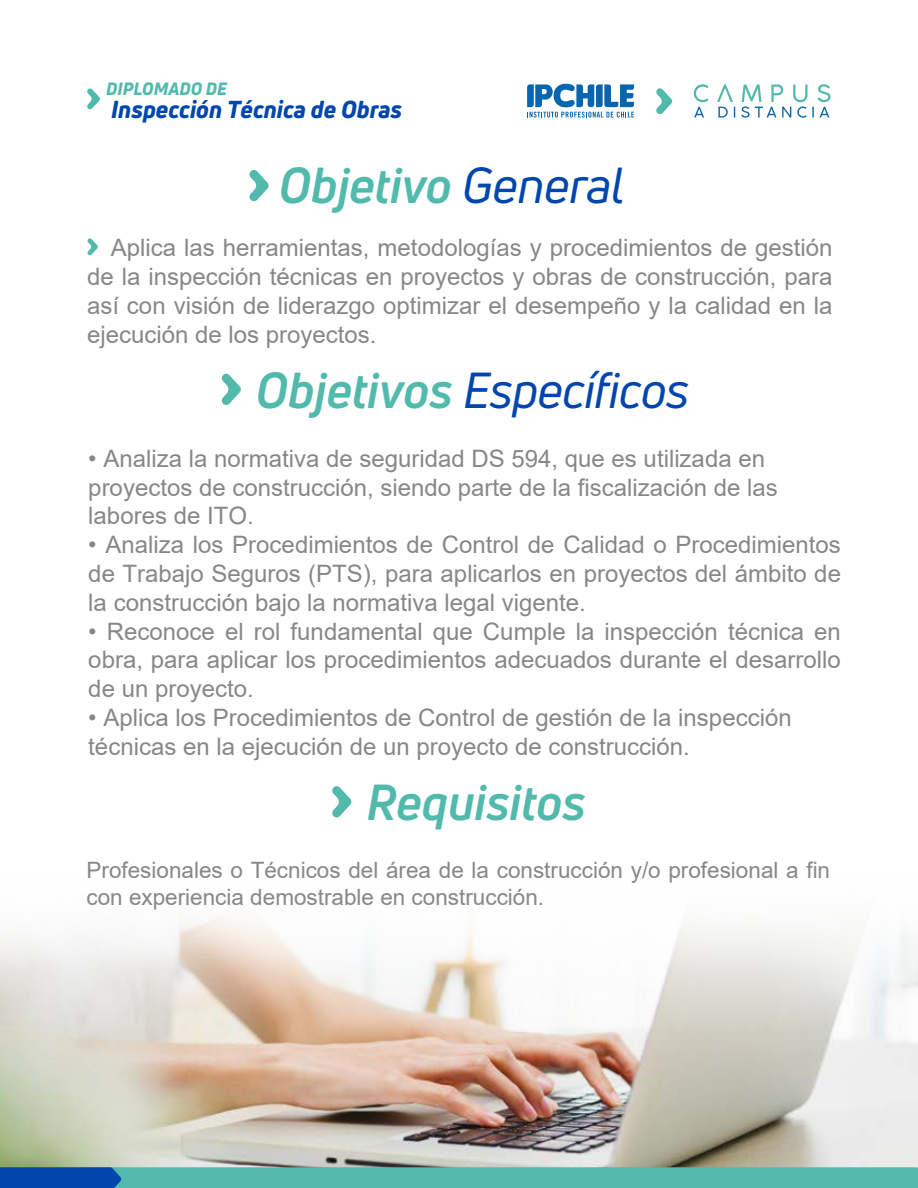
<style>
.page{position:relative;width:918px;height:1188px;background:#fff}
.page>*{position:absolute;margin:0;border:0;box-sizing:border-box;transform-origin:0 0}
.t1{font:italic 700 49.5px "Uni Neue";color:#51baad}
.t2{font:italic 49.5px "Uni Neue";letter-spacing:-.01em;color:#0046ad}
.t3{font:24px/28.8px "Arial";color:#878788;text-align:justify}
.t4{font:italic 800 24px "Uni Neue";color:#0046ad}
.t5{font:22.5px/27px "Arial";color:#878788}
.t6{font:italic 800 17.55px "Uni Neue";color:#51baad}
.s1{font-weight:400;color:#0046ad}
.s2{font-weight:700;color:#51baad}
</style>
<div class="page">
<img style="left:0;top:1059px;width:918px;height:108px">
<img style="left:0;top:918px;width:918px;height:141px">
<svg style="left:694px;top:84px;width:14px;height:34px"></svg>
<svg style="left:717px;top:85px;width:18px;height:33px"></svg>
<svg style="left:741px;top:84px;width:90px;height:34px"></svg>
<svg style="left:656px;top:88px;width:16px;height:27px"></svg>
<svg style="left:527px;top:84px;width:107px;height:34px"></svg>
<svg style="left:87px;top:238px;width:11px;height:18px"></svg>
<svg style="left:221px;top:373px;width:20px;height:32px"></svg>
<svg style="left:0;top:1167px;width:918px;height:21px;background:#48abac"></svg>
<svg style="left:87px;top:88px;width:13px;height:22px"></svg>
<svg style="left:249px;top:170px;width:20px;height:32px"></svg>
<svg style="left:332px;top:786px;width:19px;height:32px"></svg>
<p class="t6" style="left:106px;top:77px;width:122px">DIPLOMADO DE</p>
<p class="t4" style="left:111px;top:93px;width:293px">Inspección Técnica de Obras</p>
<h1 class="t1" style="left:279px;top:154px;width:347px">Objetivo <span class="s1">General</span></h1>
<p class="t3" style="left:87px;top:233px;width:747px;text-indent:24px">Aplica las herramientas, metodologías y procedimientos de gestión de la inspección técnicas en proyectos y obras de construcción, para así con visión de liderazgo optimizar el desempeño y la calidad en la ejecución de los proyectos.</p>
<h1 class="t2" style="left:256px;top:360px;width:435px"><span class="s2">Objetivos</span> Específicos</h1>
<p class="t3" style="left:88px;top:444px;width:691px;text-align:left">• Analiza la normativa de seguridad DS 594, que es utilizada en proyectos de construcción, siendo parte de la fiscalización de las labores de ITO.</p>
<p class="t3" style="left:88px;top:530px;width:754px">• Analiza los Procedimientos de Control de Calidad o Procedimientos de Trabajo Seguros (PTS), para aplicarlos en proyectos del ámbito de la construcción bajo la normativa legal vigente.</p>
<p class="t3" style="left:88px;top:617px;width:754px">• Reconoce el rol fundamental que Cumple la inspección técnica en obra, para aplicar los procedimientos adecuados durante el desarrollo de un proyecto.</p>
<p class="t3" style="left:88px;top:703px;width:705px">• Aplica los Procedimientos de Control de gestión de la inspección técnicas en la ejecución de un proyecto de construcción.</p>
<h1 class="t1" style="left:366px;top:772px;width:221px">Requisitos</h1>
<p class="t5" style="left:87px;top:856px;width:745px">Profesionales o Técnicos del área de la construcción y/o profesional a fin con experiencia demostrable en construcción.</p>
</div>
